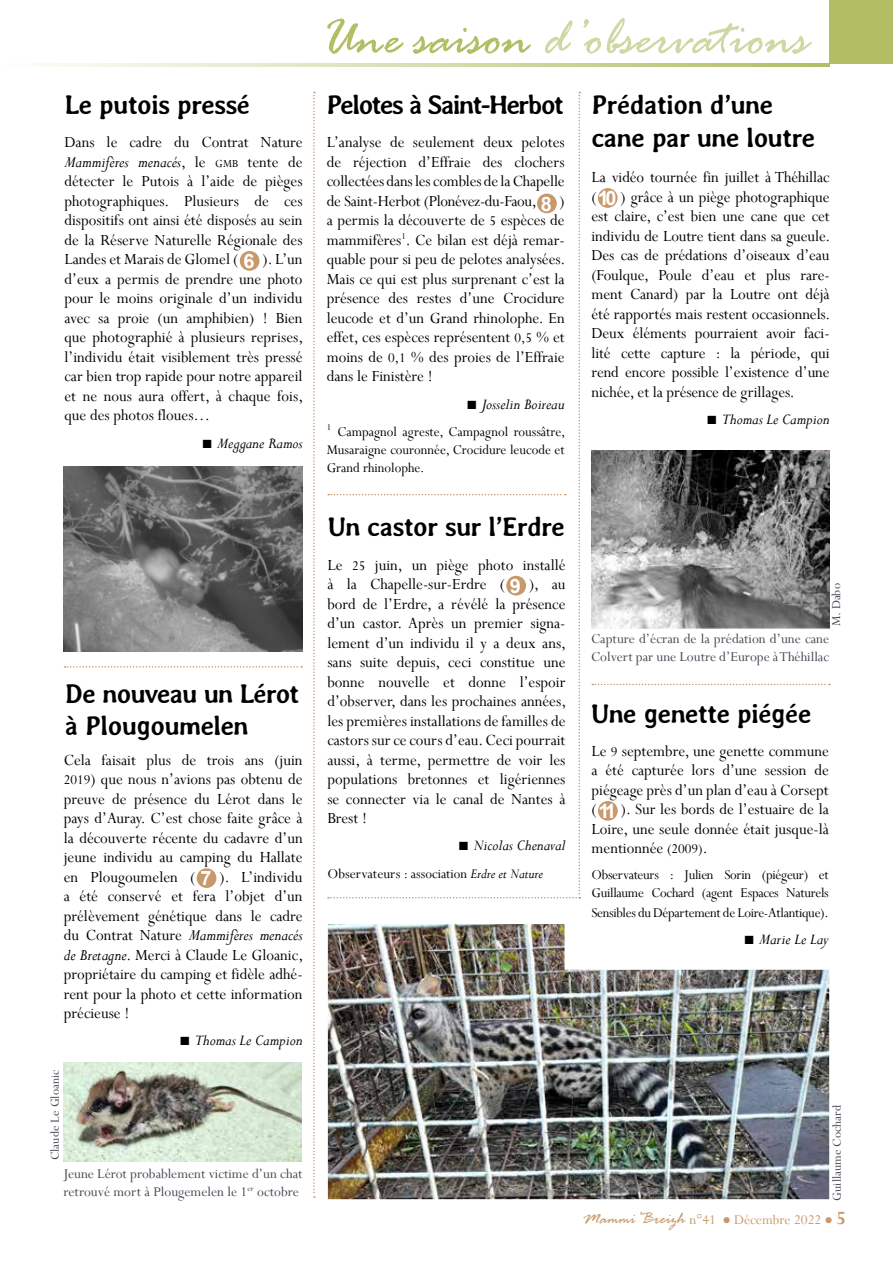
<style>
.page{position:relative;width:893px;height:1263px;background:#fff}
.page>*{position:absolute;margin:0;border:0;box-sizing:border-box;transform-origin:0 0}
.t1{font:italic 54px "Rage";color:#d1d7a2}
.t2{font:700 27px/32.4px "Averia";letter-spacing:-.04em;color:#000}
.t3{font:700 27px "Averia";letter-spacing:-.075em;color:#000}
.t4{font:17.25px/19.5px "Perpetua";color:#000;text-align:justify}
.t5{font:italic 16.5px "Perpetua";color:#000}
.t6{font:15px/18px "Perpetua";letter-spacing:-.02em;color:#000}
.t7{font:15px/18px "Perpetua";color:#444852}
.t8{font:15px "Perpetua";color:#000}
.t9{font:15px "Perpetua";color:#c8996b}
.t10{font:13.5px "Perpetua";color:#444852}
.s1{font-style:italic}
.s2{font-size:12.15px}
.s3{color:#c8996b}
.s4{font-family:"Arial";font-weight:700;font-size:19.8px;color:#fff}
.s5{font-family:"Times New Roman";font-style:normal;font-size:18px}
.s6{font-size:15px}
.s7{color:#b3bd64}
.s8{font-family:"Rage";font-style:italic;font-size:18px}
.s9{font-weight:700;font-size:21px}
</style>
<div class="page">
<div style="left:829px;top:0;width:64px;height:64px;background:#b3bd64"></div>
<svg style="left:50px;top:63px;width:779px;height:4px;background:#d7dbad"></svg>
<img style="left:328px;top:924px;width:501px;height:275px">
<img style="left:64px;top:1062px;width:238px;height:99px">
<img style="left:591px;top:450px;width:238px;height:179px">
<img style="left:64px;top:467px;width:239px;height:184px">
<svg style="left:313px;top:92px;width:2px;height:1106px"></svg>
<svg style="left:65px;top:666px;width:237px;height:2px"></svg>
<svg style="left:592px;top:684px;width:238px;height:1px"></svg>
<svg style="left:328px;top:92px;width:252px;height:806px"></svg>
<h2 class="t2" style="left:64px;top:89px;width:187px">Le putois pressé</h2>
<p class="t4" style="left:64px;top:132px;width:240px">Dans le cadre du Contrat Nature <span class="s1">Mammifères menacés</span>, le <span class="s2">gmb</span> tente de détecter le Putois à l’aide de pièges photographiques. Plusieurs de ces dispositifs ont ainsi été disposés au sein de la Réserve Naturelle Régionale des Landes et Marais de Glomel (<span class="s3">●</span><span class="s4">6</span> ). L’un d’eux a permis de prendre une photo pour le moins originale d’un individu avec sa proie (un amphibien) ! Bien que photographié à plusieurs reprises, l’individu était visiblement très pressé car bien trop rapide pour notre appareil et ne nous aura offert, à chaque fois, que des photos floues…</p>
<p class="t5" style="left:202px;top:432px;width:102px"><span class="s5">■</span> Meggane Ramos</p>
<h2 class="t2" style="left:64px;top:677px;width:237px">De nouveau un Lérot à Plougoumelen</h2>
<p class="t4" style="left:64px;top:750px;width:241px">Cela faisait plus de trois ans (juin <span class="s6">2019</span>) que nous n’avions pas obtenu de preuve de présence du Lérot dans le pays d’Auray. C’est chose faite grâce à la découverte récente du cadavre d’un jeune individu au camping du Hallate en Plougoumelen (<span class="s3">●</span><span class="s4">7</span> ). L’individu a été conservé et fera l’objet d’un prélèvement génétique dans le cadre du Contrat Nature <span class="s1">Mammifères menacés de Bretagne</span>. Merci à Claude Le Gloanic, propriétaire du camping et fidèle adhé&shy;rent pour la photo et cette information précieuse !</p>
<p class="t5" style="left:179px;top:1030px;width:125px"><span class="s5">■</span> Thomas Le Campion</p>
<p class="t10" style="left:47px;top:1160px;width:92px;rotate:-90deg">Claude Le Gloanic</p>
<p class="t7" style="left:64px;top:1164px;width:241px">Jeune Lérot probablement victime d’un chat retrouvé mort à Plougemelen le 1<sup>er</sup> octobre</p>
<h1 class="t1" style="left:318px;top:9px;width:492px"><span class="s7">Une saison</span> d’observations</h1>
<h2 class="t3" style="left:327px;top:90px;width:239px">Pelotes à Saint-Herbot</h2>
<p class="t4" style="left:327px;top:132px;width:240px">L’analyse de seulement deux pelotes de réjection d’Effraie des clochers collectées dans les combles de la Chapelle de Saint-Herbot (Plonévez-du-Faou,<span class="s3">●</span><span class="s4">8</span> ) a permis la découverte de <span class="s6">5</span> espèces de mammifères<sup>1</sup>. Ce bilan est déjà remar&shy;quable pour si peu de pelotes analysées.<br>Mais ce qui est plus surprenant c’est la présence des restes d’une Crocidure leucode et d’un Grand rhinolophe. En effet, ces espèces représentent <span class="s6">0,5</span> % et moins de <span class="s6">0,1</span> % des proies de l’Effraie dans le Finistère !</p>
<p class="t5" style="left:466px;top:393px;width:100px"><span class="s5">■</span> Josselin Boireau</p>
<p class="t6" style="left:327px;top:422px;width:240px;text-align:justify"><sup>1</sup> Campagnol agreste, Campagnol roussâtre, Musaraigne couronnée, Crocidure leucode et Grand rhinolophe.</p>
<h2 class="t2" style="left:327px;top:510px;width:239px">Un castor sur l’Erdre</h2>
<p class="t4" style="left:327px;top:555px;width:240px">Le <span class="s6">25</span> juin, un piège photo installé à la Chapelle-sur-Erdre (<span class="s3">●</span><span class="s4">9</span> ), au bord de l’Erdre, a révélé la présence d’un castor. Après un premier signa&shy;lement d’un individu il y a deux ans, sans suite depuis, ceci constitue une bonne nouvelle et donne l’espoir d’observer, dans les prochaines années, les premières installations de familles de castors sur ce cours d’eau. Ceci pourrait aussi, à terme, permettre de voir les populations bretonnes et ligériennes se connecter via le canal de Nantes à Brest !</p>
<p class="t5" style="left:458px;top:835px;width:109px"><span class="s5">■</span> Nicolas Chenaval</p>
<p class="t8" style="left:327px;top:864px;width:217px">Observateurs : association <span class="s1">Erdre et Nature</span></p>
<h2 class="t2" style="left:591px;top:89px;width:225px">Prédation d’une cane par une loutre</h2>
<p class="t4" style="left:591px;top:167px;width:240px">La vidéo tournée fin juillet à Théhillac (<span class="s3">●</span><span class="s4">10</span> ) grâce à un piège photographique est claire, c’est bien une cane que cet individu de Loutre tient dans sa gueule.<br>Des cas de prédations d’oiseaux d’eau (Foulque, Poule d’eau et plus rare&shy;ment Canard) par la Loutre ont déjà été rapportés mais restent occasionnels.<br>Deux éléments pourraient avoir faci&shy;lité cette capture : la période, qui rend encore possible l’existence d’une nichée, et la présence de grillages.</p>
<p class="t5" style="left:706px;top:409px;width:125px"><span class="s5">■</span> Thomas Le Campion</p>
<p class="t10" style="left:828px;top:626px;width:45px;rotate:-90deg">M. Dabo</p>
<p class="t7" style="left:591px;top:629px;width:240px">Capture d’écran de la prédation d’une cane<br>Colvert par une Loutre d’Europe à Théhillac</p>
<h2 class="t2" style="left:591px;top:697px;width:222px">Une genette piégée</h2>
<p class="t4" style="left:591px;top:741px;width:239px">Le <span class="s6">9</span> septembre, une genette commune a été capturée lors d’une session de piégeage près d’un plan d’eau à Corsept (<span class="s3">●</span><span class="s4">11</span> ). Sur les bords de l’estuaire de la Loire, une seule donnée était jusque-là mentionnée <span class="s6">(2009)</span>.</p>
<p class="t6" style="left:591px;top:865px;width:239px">Observateurs : Julien Sorin (piégeur) et<br>Guillaume Cochard (agent Espaces Naturels</p>
<p class="t6" style="left:591px;top:903px;width:239px">Sensibles du Département de Loire-Atlantique).</p>
<p class="t5" style="left:744px;top:928px;width:87px"><span class="s5">■</span> Marie Le Lay</p>
<p class="t10" style="left:828px;top:1200px;width:97px;rotate:-90deg">Guillaume Cochard</p>
<p class="t9" style="left:583px;top:1210px;width:264px"><span class="s8">Mammi’Breizh</span> n°41 ● Décembre 2022 ● <span class="s9">5</span></p>
</div>
